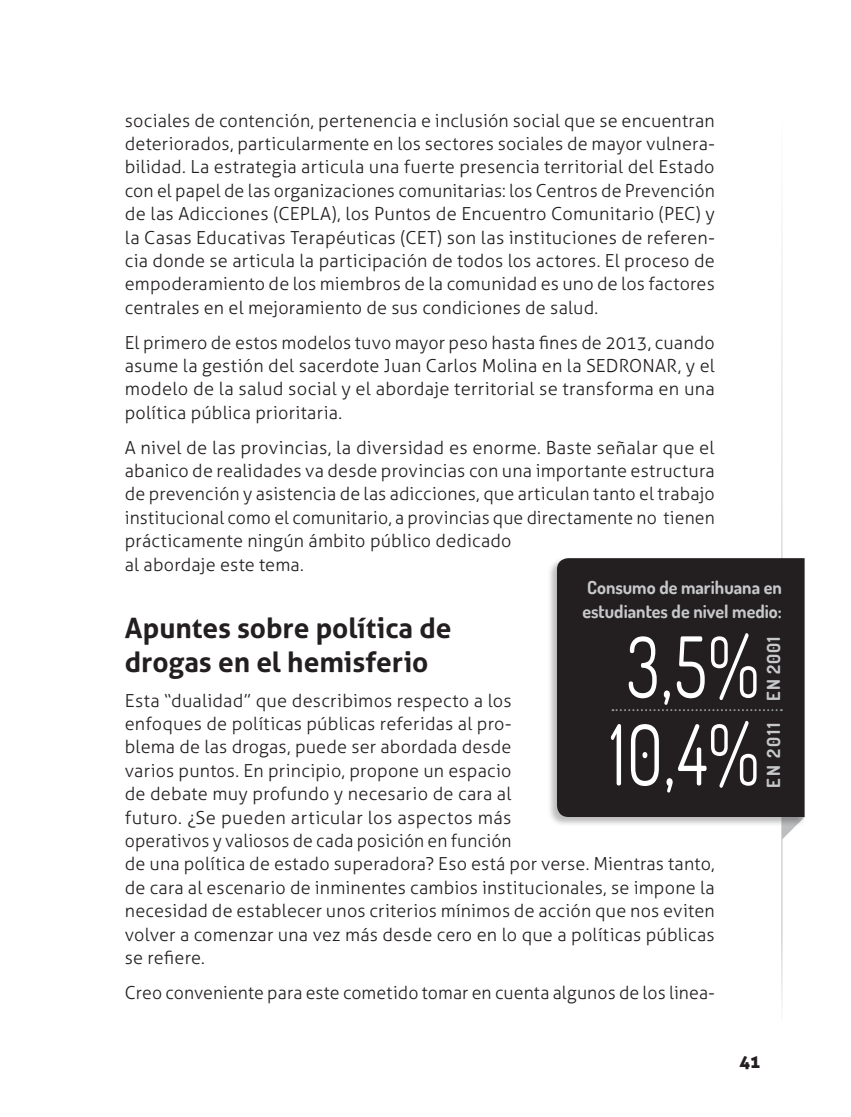
<style>
.page{position:relative;width:851px;height:1117px;background:#fff}
.page>*{position:absolute;margin:0;border:0;box-sizing:border-box;transform-origin:0 0}
.t1{font:84px/87.6px "Dosis";color:#fff;scale:.8 1}
.t2{font:700 28px/33.6px "Aller";color:#231f20}
.t3{font:300 18px/23.4px "Aller";letter-spacing:.01em;color:#231f20;text-align:justify}
.t4{font:700 18px/24px "Dosis";color:#c7c8ca}
.t5{font:18px "Aller Display";color:#231f20}
</style>
<div class="page">
<svg style="left:781px;top:826px;width:15px;height:14px"></svg>
<div style="left:547px;top:557px;width:259px;height:269px;background:#231f20;opacity:.3"></div>
<div style="left:557px;top:558px;width:247px;height:259px;background:#231f20"></div>
<svg style="left:612px;top:709px;width:169px;height:2px"></svg>
<p class="t3" style="left:125px;top:109px;width:591px">sociales de contención, pertenencia e inclusión social que se encuentran deteriorados, particularmente en los sectores sociales de mayor vulnera&shy;bilidad. La estrategia articula una fuerte presencia territorial del Estado con el papel de las organizaciones comunitarias: los Centros de Prevención de las Adicciones (CEPLA), los Puntos de Encuentro Comunitario (PEC) y la Casas Educativas Terapéuticas (CET) son las instituciones de referen&shy;cia donde se articula la participación de todos los actores. El proceso de empoderamiento de los miembros de la comunidad es uno de los factores centrales en el mejoramiento de sus condiciones de salud.</p>
<p class="t3" style="left:125px;top:331px;width:591px">El primero de estos modelos tuvo mayor peso hasta fines de 2013, cuando asume la gestión del sacerdote Juan Carlos Molina en la SEDRONAR, y el modelo de la salud social y el abordaje territorial se transforma en una política pública prioritaria.</p>
<p class="t3" style="left:125px;top:435px;width:591px;text-align:left">A nivel de las provincias, la diversidad es enorme. Baste señalar que el abanico de realidades va desde provincias con una importante estructura de prevención y asistencia de las adicciones, que articulan tanto el trabajo institucional como el comunitario, a provincias que directamente no tienen prácticamente ningún ámbito público dedicado<br>al abordaje este tema.</p>
<p class="t4" style="left:582px;top:575px;width:201px">Consumo de marihuana en estudiantes de nivel medio:</p>
<h1 class="t1" style="left:610px;top:621px;width:188px">3,5%<br>10,4%</h1>
<p class="t4" style="left:761px;top:700px;width:65px;rotate:-90deg">EN 2001</p>
<h2 class="t2" style="left:125px;top:611px;width:328px">Apuntes sobre política de drogas en el hemisferio</h2>
<p class="t3" style="left:125px;top:688px;width:591px;text-align:left">Esta “dualidad” que describimos respecto a los<br>enfoques de políticas públicas referidas al pro-<br>blema de las drogas, puede ser abordada desde<br>varios puntos. En principio, propone un espacio<br>de debate muy profundo y necesario de cara al<br>futuro. ¿Se pueden articular los aspectos más<br>operativos y valiosos de cada posición en función<br>de una política de estado superadora? Eso está por verse. Mientras tanto, de cara al escenario de inminentes cambios institucionales, se impone la necesidad de establecer unos criterios mínimos de acción que nos eviten volver a comenzar una vez más desde cero en lo que a políticas públicas se refiere.</p>
<p class="t3" style="left:125px;top:981px;width:591px">Creo conveniente para este cometido tomar en cuenta algunos de los linea-</p>
<p class="t4" style="left:761px;top:788px;width:67px;rotate:-90deg">EN 2011</p>
<p class="t5" style="left:739px;top:1050px;width:22px">41</p>
</div>
